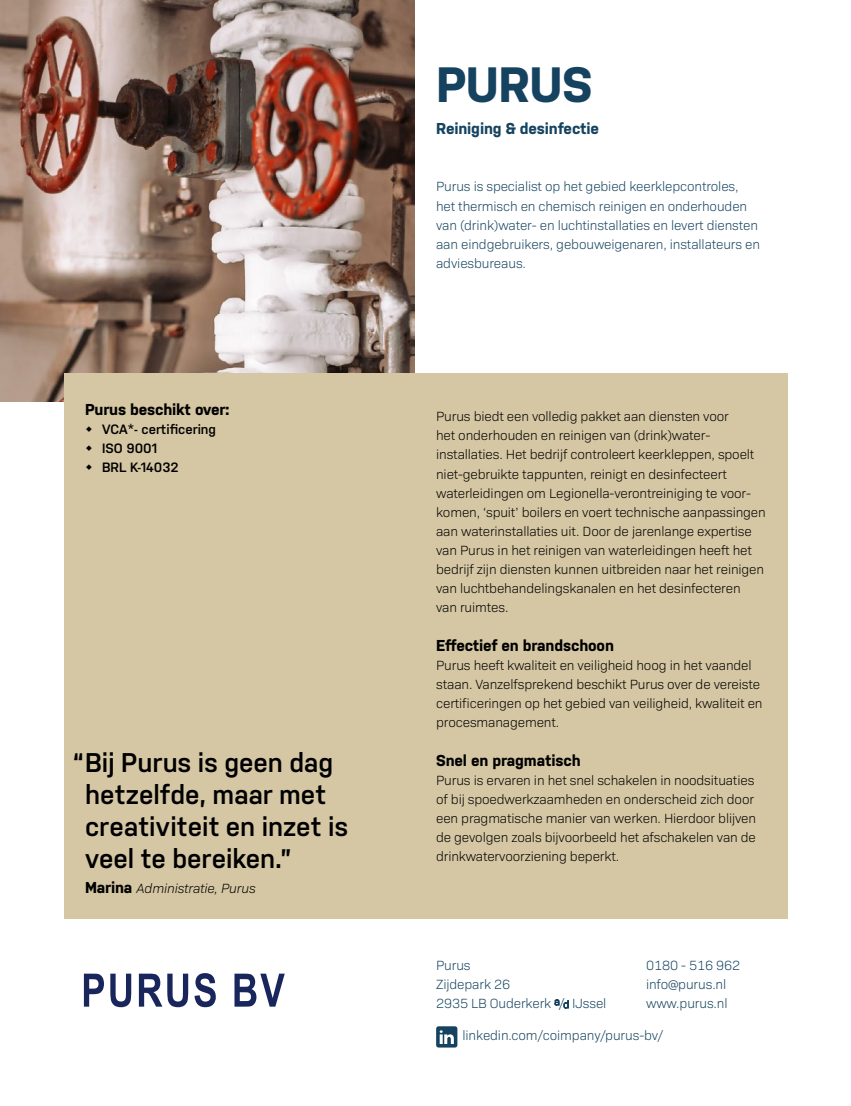
<style>
.page{position:relative;width:851px;height:1106px;background:#fff}
.page>*{position:absolute;margin:0;border:0;box-sizing:border-box;transform-origin:0 0}
.t1{font:700 49.5px "Nudista";letter-spacing:-.01em;color:#15435f}
.t2{font:600 27px/32px "Nudista";color:#000}
.t3{font:700 15.75px "Nudista";letter-spacing:-.01em;color:#000}
.t4{font:700 15.75px "Nudista";letter-spacing:-.01em;color:#15435f}
.t5{font:300 13.5px/19.2px "Bio Sans";letter-spacing:-.01em;color:#000}
.t6{font:300 13.5px/19.2px "Bio Sans";letter-spacing:-.01em;color:#15435f}
.t7{font:600 13.5px/19.2px "Nudista";color:#000}
.t8{font:italic 300 13.5px "Bio Sans";letter-spacing:-.01em;color:#000}
.s1{font-family:"Nudista";font-weight:700;font-style:normal;font-size:15.75px}
.s2{font-size:10.5px}
</style>
<div class="page">
<img style="left:0;top:0;width:415px;height:402px">
<div style="left:64px;top:373px;width:723px;height:545px;background:#d5c7a3"></div>
<svg style="left:436px;top:1026px;width:21px;height:21px"></svg>
<svg style="left:84px;top:973px;width:20px;height:33px"></svg>
<svg style="left:110px;top:973px;width:21px;height:34px"></svg>
<svg style="left:139px;top:973px;width:49px;height:34px"></svg>
<svg style="left:194px;top:973px;width:22px;height:34px"></svg>
<svg style="left:234px;top:973px;width:51px;height:33px"></svg>
<p class="t3" style="left:85px;top:400px;width:146px">Purus beschikt over:</p>
<p class="t7" style="left:102px;top:419px;width:115px">VCA*- certificering<br>ISO 9001<br>BRL K-14032</p>
<h2 class="t2" style="left:85px;top:746px;width:265px;text-indent:-13px">“Bij Purus is geen dag hetzelfde, maar met creativiteit en inzet is veel te bereiken.”</h2>
<p class="t8" style="left:85px;top:879px;width:172px"><span class="s1">Marina</span> Administratie, Purus</p>
<h1 class="t1" style="left:436px;top:56px;width:158px">PURUS</h1>
<p class="t4" style="left:436px;top:119px;width:164px">Reiniging &amp; desinfectie</p>
<p class="t6" style="left:436px;top:176px;width:325px">Purus is specialist op het gebied keerklepcontroles, het thermisch en chemisch reinigen en onderhouden van (drink)water- en luchtinstallaties en levert diensten aan eindgebruikers, gebouweigenaren, installateurs en adviesbureaus.</p>
<p class="t5" style="left:436px;top:406px;width:331px">Purus biedt een volledig pakket aan diensten voor<br>het onderhouden en reinigen van (drink)water&shy;installaties. Het bedrijf controleert keerkleppen, spoelt niet-gebruikte tappunten, reinigt en desinfecteert waterleidingen om Legionella-verontreiniging te voor&shy;komen, ‘spuit’ boilers en voert technische aanpassingen aan waterinstallaties uit. Door de jarenlange expertise van Purus in het reinigen van waterleidingen heeft het bedrijf zijn diensten kunnen uitbreiden naar het reinigen van luchtbehandelingskanalen en het desinfecteren<br>van ruimtes.</p>
<p class="t3" style="left:436px;top:636px;width:179px">Effectief en brandschoon</p>
<p class="t5" style="left:436px;top:654px;width:328px">Purus heeft kwaliteit en veiligheid hoog in het vaandel staan. Vanzelfsprekend beschikt Purus over de vereiste certificeringen op het gebied van veiligheid, kwaliteit en procesmanagement.</p>
<p class="t3" style="left:436px;top:751px;width:146px">Snel en pragmatisch</p>
<p class="t5" style="left:436px;top:769px;width:321px">Purus is ervaren in het snel schakelen in noodsituaties of bij spoedwerkzaamheden en onderscheid zich door een pragmatische manier van werken. Hierdoor blijven de gevolgen zoals bijvoorbeeld het afschakelen van de drinkwatervoorziening beperkt.</p>
<p class="t6" style="left:646px;top:954px;width:96px">0180 - 516 962 info@purus.nl www.purus.nl</p>
<p class="t6" style="left:436px;top:954px;width:172px">Purus<br>Zijdepark 26<br>2935 LB Ouderkerk <sup>a</sup>/<span class="s2">d</span> IJssel</p>
<p class="t6" style="left:462px;top:1024px;width:202px">linkedin.com/coimpany/purus-bv/</p>
</div>
